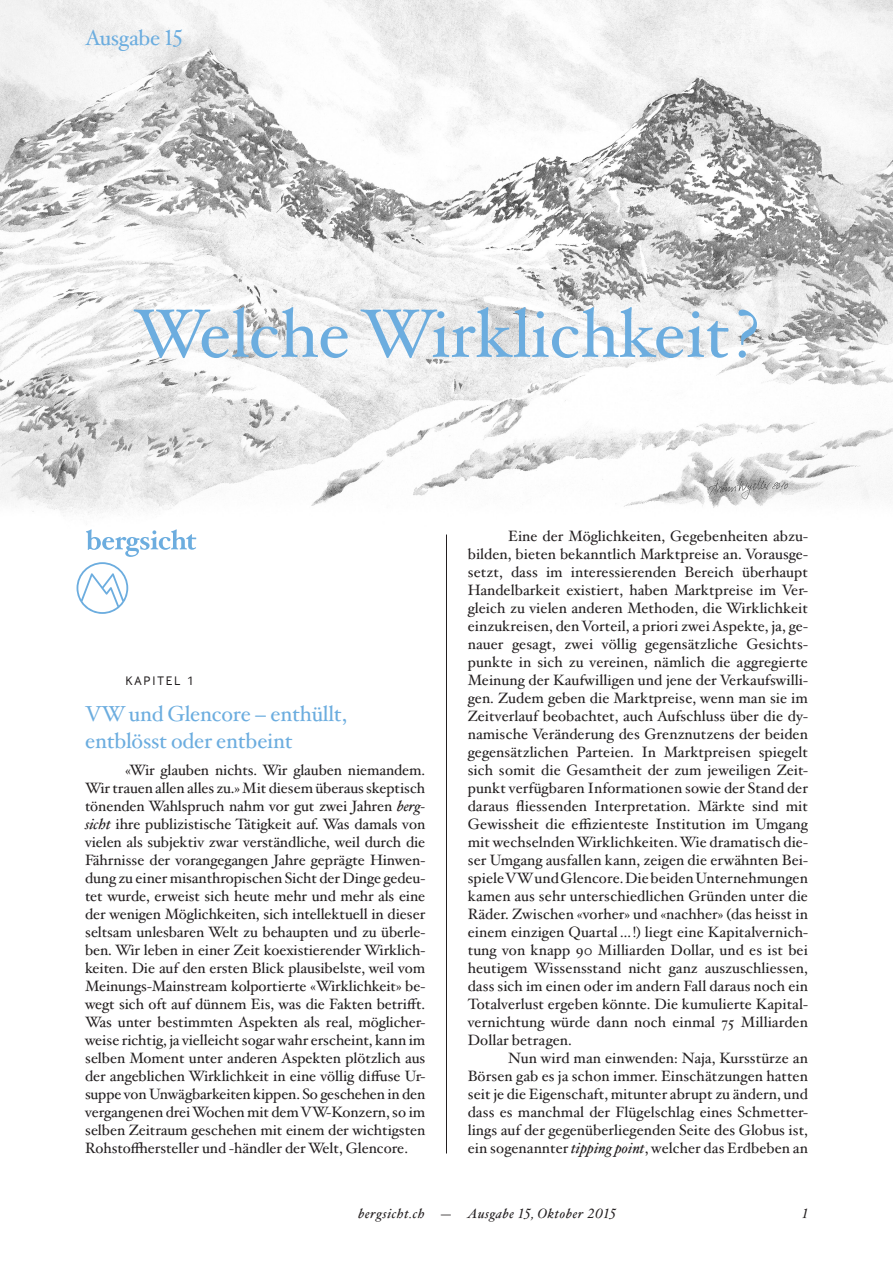
<style>
.page{position:relative;width:893px;height:1263px;background:#fff}
.page>*{position:absolute;margin:0;border:0;box-sizing:border-box;transform-origin:0 0}
.t1{font:68.25px "Hoefler Txt";color:#6caddf}
._02_Zwischentitel{font:21.75px/27px "Hoefler Txt";letter-spacing:-.01em;color:#6caddf}
._03_Grundtext{font:15px/18px "Hoefler Txt";letter-spacing:.005em;color:#231f20;text-align:justify}
.t2{font:italic 13.5px "Hoefler Txt";letter-spacing:.05em;color:#231f20}
._01_Ueberschrift{font:12.75px "Inter Face Da Ma";letter-spacing:.15em;color:#231f20}
.s1{font-style:italic}
</style>
<div class="page">
<img style="left:0;top:0;width:893px;height:539px">
<svg style="left:77px;top:529px;width:119px;height:85px"></svg>
<hr style="left:446px;top:534px;width:1px;height:619px;background:#231f20">
<p class="_02_Zwischentitel" style="left:85px;top:23px;width:99px">Ausgabe 15</p>
<p class="t1" style="left:134px;top:283px;width:627px">Welche Wirklichkeit ?</p>
<p class="_01_Ueberschrift" style="left:125px;top:674px;width:70px">KAPITEL 1</p>
<p class="_02_Zwischentitel" style="left:85px;top:699px;width:264px">VW und Glencore – enthüllt, entblösst oder entbeint</p>
<p class="_03_Grundtext" style="left:85px;top:761px;width:342px;text-indent:40px">«Wir glauben nichts. Wir glauben niemandem.<br>Wir trauen allen alles zu.» Mit diesem überaus skeptisch tönenden Wahlspruch nahm vor gut zwei Jahren <span class="s1">berg&shy;sicht</span> ihre publizistische Tätigkeit auf. Was damals von vielen als subjektiv zwar verständliche, weil durch die Fährnisse der vorangegangen Jahre geprägte Hinwen&shy;dung zu einer misanthropischen Sicht der Dinge gedeu&shy;tet wurde, erweist sich heute mehr und mehr als eine der wenigen Möglichkeiten, sich intellektuell in dieser seltsam unlesbaren Welt zu behaupten und zu überle&shy;ben. Wir leben in einer Zeit koexistierender Wirklich&shy;keiten. Die auf den ersten Blick plausibelste, weil vom Meinungs-Mainstream kolportierte «Wirklichkeit» be&shy;wegt sich oft auf dünnem Eis, was die Fakten betrifft.<br>Was unter bestimmten Aspekten als real, möglicher&shy;weise richtig, ja vielleicht sogar wahr erscheint, kann im selben Moment unter anderen Aspekten plötzlich aus der angeblichen Wirklichkeit in eine völlig diffuse Ur&shy;suppe von Unwägbarkeiten kippen. So geschehen in den vergangenen drei Wochen mit dem VW-Konzern, so im selben Zeitraum geschehen mit einem der wichtigsten Rohstoffhersteller und -händler der Welt, Glencore.</p>
<p class="_03_Grundtext" style="left:468px;top:527px;width:342px;text-indent:40px">Eine der Möglichkeiten, Gegebenheiten abzu&shy;bilden, bieten bekanntlich Marktpreise an. Vorausge&shy;setzt, dass im interessierenden Bereich überhaupt Handelbarkeit existiert, haben Marktpreise im Ver&shy;gleich zu vielen anderen Methoden, die Wirklichkeit einzukreisen, den Vorteil, a priori zwei Aspekte, ja, ge&shy;nauer gesagt, zwei völlig gegensätzliche Gesichts&shy;punkte in sich zu vereinen, nämlich die aggregierte Meinung der Kaufwilligen und jene der Verkaufswilli&shy;gen. Zudem geben die Marktpreise, wenn man sie im Zeitverlauf beobachtet, auch Aufschluss über die dy&shy;namische Veränderung des Grenznutzens der beiden gegensätzlichen Parteien. In Marktpreisen spiegelt sich somit die Gesamtheit der zum jeweiligen Zeit&shy;punkt verfügbaren Informationen sowie der Stand der daraus fliessenden Interpretation. Märkte sind mit Gewissheit die effizienteste Institution im Umgang mit wechselnden Wirklichkeiten. Wie dramatisch die&shy;ser Umgang ausfallen kann, zeigen die erwähnten Bei&shy;spiele VW und Glencore. Die beiden Unternehmungen kamen aus sehr unterschiedlichen Gründen unter die Räder. Zwischen «vorher» und «nachher» (das heisst in einem einzigen Quartal … !) liegt eine Kapitalvernich&shy;tung von knapp 90 Milliarden Dollar, und es ist bei heutigem Wissensstand nicht ganz auszuschliessen, dass sich im einen oder im andern Fall daraus noch ein Totalverlust ergeben könnte. Die kumulierte Kapital&shy;vernichtung würde dann noch einmal 75 Milliarden Dollar betragen.</p>
<p class="_03_Grundtext" style="left:468px;top:1049px;width:342px;text-indent:40px">Nun wird man einwenden: Naja, Kursstürze an Börsen gab es ja schon immer. Einschätzungen hatten seit je die Eigenschaft, mitunter abrupt zu ändern, und dass es manchmal der Flügelschlag eines Schmetter&shy;lings auf der gegenüberliegenden Seite des Globus ist, ein sogenannter <span class="s1">tipping point</span>, welcher das Erdbeben an</p>
<p class="t2" style="left:358px;top:1206px;width:259px">bergsicht.ch — Ausgabe 15, Oktober 2015</p>
<p class="t2" style="left:802px;top:1206px;width:7px">1</p>
</div>
